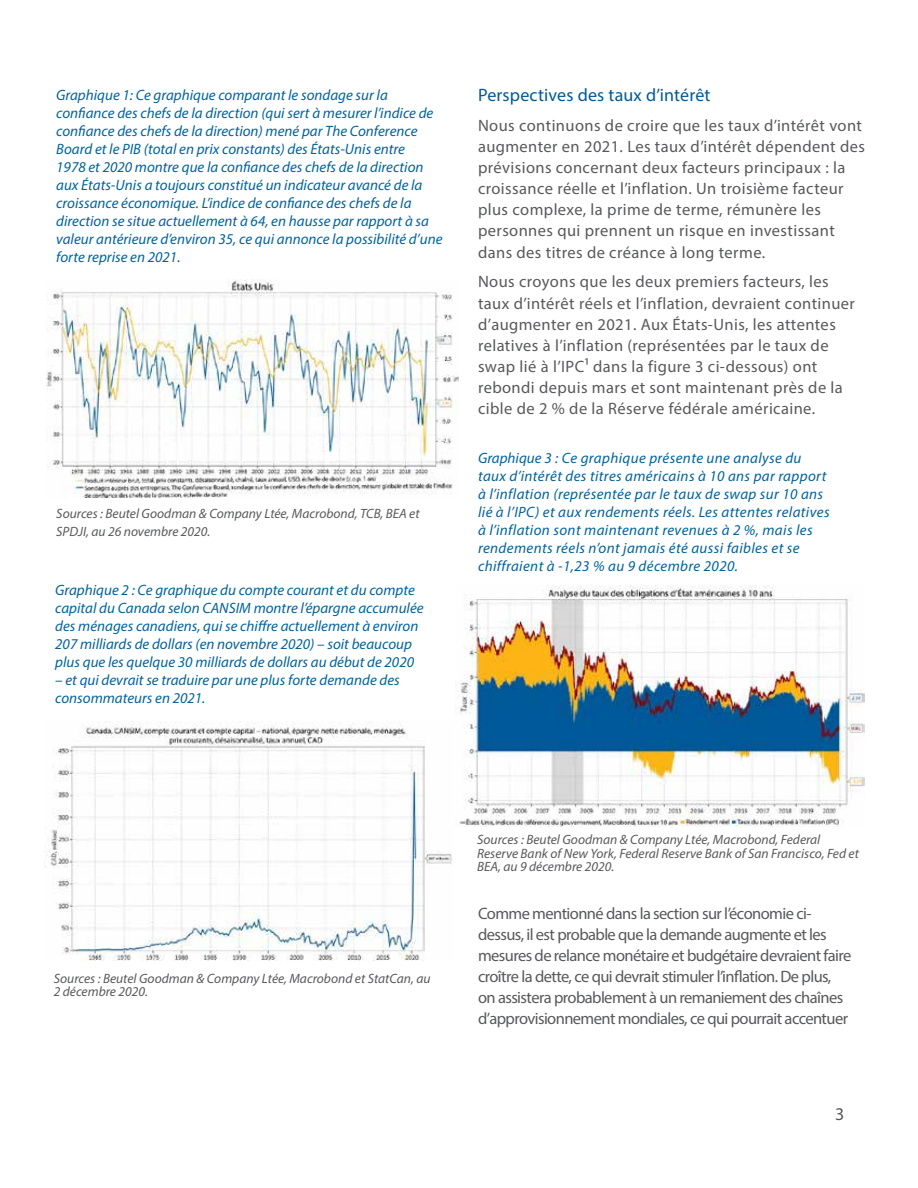
<style>
.page{position:relative;width:918px;height:1188px;background:#fff}
.page>*{position:absolute;margin:0;border:0;box-sizing:border-box;transform-origin:0 0}
.t1{font:18px "Myriad Pro";letter-spacing:.01em;color:#005996}
.t2{font:18px "Myriad Pro";color:#58595b}
.t3{font:16.5px/21px "Myriad Pro";letter-spacing:.025em;color:#58595b}
.t4{font:16.5px/21px "Myriad Pro";letter-spacing:-.035em;color:#58595b}
.t5{font:italic 15px/18px "Myriad Pro";color:#00639d}
.t6{font:italic 15px/18px "Myriad Pro";letter-spacing:.025em;color:#00639d}
.t7{font:italic 13.5px/13.5px "Myriad Pro";color:#58595b}
</style>
<div class="page">
<img style="left:46px;top:279px;width:413px;height:219px">
<img style="left:45px;top:721px;width:407px;height:240px">
<img style="left:458px;top:586px;width:406px;height:241px">
<p class="t5" style="left:56px;top:86px;width:388px">Graphique 1: Ce graphique comparant le sondage sur la confiance des chefs de la direction (qui sert à mesurer l’indice de confiance des chefs de la direction) mené par The Conference Board et le PIB (total en prix constants) des États-Unis entre<br>1978 et 2020 montre que la confiance des chefs de la direction aux États-Unis a toujours constitué un indicateur avancé de la croissance économique. L’indice de confiance des chefs de la direction se situe actuellement à 64, en hausse par rapport à sa valeur antérieure d’environ 35, ce qui annonce la possibilité d’une forte reprise en 2021.</p>
<p class="t7" style="left:56px;top:505px;width:365px;line-height:18px">Sources : Beutel Goodman &amp; Company Ltée, Macrobond, TCB, BEA et<br>SPDJI, au 26 novembre 2020.</p>
<p class="t5" style="left:55px;top:580px;width:370px">Graphique 2 : Ce graphique du compte courant et du compte capital du Canada selon CANSIM montre l’épargne accumulée des ménages canadiens, qui se chiffre actuellement à environ 207 milliards de dollars (en novembre 2020) – soit beaucoup plus que les quelque 30 milliards de dollars au début de 2020</p>
<p class="t5" style="left:55px;top:670px;width:346px">– et qui devrait se traduire par une plus forte demande des consommateurs en 2021.</p>
<p class="t1" style="left:478px;top:84px;width:234px">Perspectives des taux d’intérêt</p>
<p class="t3" style="left:478px;top:115px;width:388px">Nous continuons de croire que les taux d’intérêt vont augmenter en 2021. Les taux d’intérêt dépendent des prévisions concernant deux facteurs principaux : la croissance réelle et l’inflation. Un troisième facteur plus complexe, la prime de terme, rémunère les personnes qui prennent un risque en investissant dans des titres de créance à long terme.</p>
<p class="t3" style="left:478px;top:271px;width:378px">Nous croyons que les deux premiers facteurs, les taux d’intérêt réels et l’inflation, devraient continuer d’augmenter en 2021. Aux États-Unis, les attentes relatives à l’inflation (représentées par le taux de swap lié à l’IPC1 dans la figure 3 ci-dessous) ont rebondi depuis mars et sont maintenant près de la cible de 2 % de la Réserve fédérale américaine.</p>
<p class="t6" style="left:478px;top:449px;width:353px">Graphique 3 : Ce graphique présente une analyse du taux d’intérêt des titres américains à 10 ans par rapport à l’inflation (représentée par le taux de swap sur 10 ans lié à l’IPC) et aux rendements réels. Les attentes relatives à l’inflation sont maintenant revenues à 2 %, mais les rendements réels n’ont jamais été aussi faibles et se chiffraient à -1,23 % au 9 décembre 2020.</p>
<p class="t7" style="left:54px;top:971px;width:378px">Sources : Beutel Goodman &amp; Company Ltée, Macrobond et StatCan, au<br>2 décembre 2020.</p>
<p class="t7" style="left:477px;top:833px;width:383px">Sources : Beutel Goodman &amp; Company Ltée, Macrobond, Federal<br>Reserve Bank of New York, Federal Reserve Bank of San Francisco, Fed et<br>BEA, au 9 décembre 2020.</p>
<p class="t4" style="left:478px;top:903px;width:375px">Comme mentionné dans la section sur l’économie ci&shy;dessus, il est probable que la demande augmente et les mesures de relance monétaire et budgétaire devraient faire croître la dette, ce qui devrait stimuler l’inflation. De plus, on assistera probablement à un remaniement des chaînes d’approvisionnement mondiales, ce qui pourrait accentuer</p>
<p class="t2" style="left:835px;top:1103px;width:11px">3</p>
</div>
